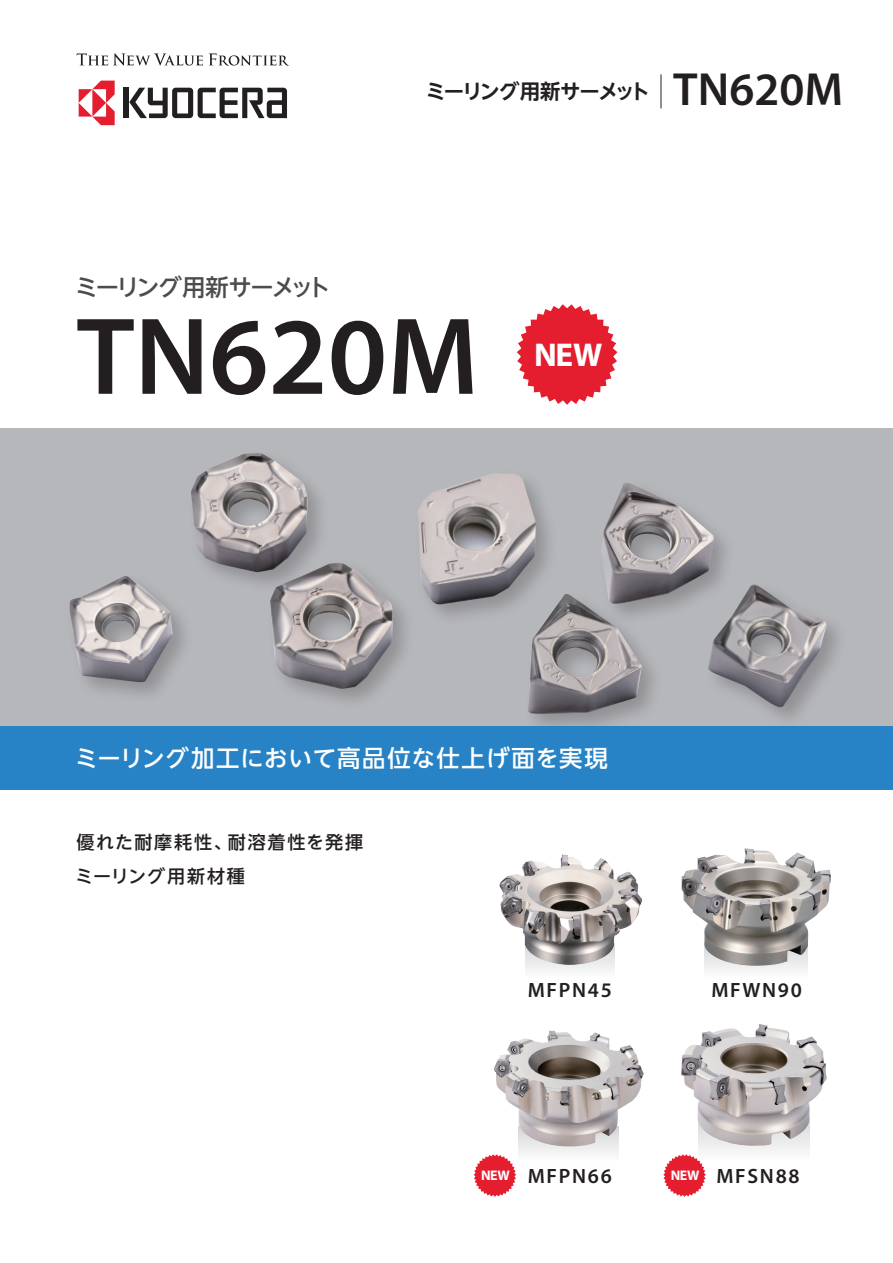
<style>
.page{position:relative;width:893px;height:1263px;background:#fff}
.page>*{position:absolute;margin:0;border:0;box-sizing:border-box;transform-origin:0 0}
.t1{font:600 110.55px "Myriad Pro";color:#231f20}
.t2{font:600 46.65px "Myriad Pro";color:#231f20}
.t3{font:700 33px "Myriad Pro";color:#fff}
.t4{font:500 23.4px "UD Shin Go NT Pro";letter-spacing:.04em;color:#fff}
.t5{font:500 23.4px "UD Shin Go NT Pro";letter-spacing:-.1em;color:#4b4c4d}
.t6{font:600 20.7px "Myriad Pro";letter-spacing:.08em;color:#231f20}
.t7{font:700 20.4px "UD Shin Go NT Pro De";letter-spacing:-.09em;color:#231f20}
.t8{font:500 18px/34px "UD Shin Go NT Pro";letter-spacing:.1em;color:#231f20}
.s1{font-weight:700;font-size:13.95px;color:#fff}
</style>
<div class="page">
<svg style="left:77px;top:53px;width:126px;height:13px"></svg>
<svg style="left:209px;top:53px;width:80px;height:13px"></svg>
<div style="left:124px;top:88px;width:5px;height:30px;background:#231f20"></div>
<svg style="left:129px;top:88px;width:158px;height:30px"></svg>
<svg style="left:79px;top:81px;width:36px;height:44px"></svg>
<hr style="left:661px;top:74px;width:1px;height:34px;background:#231f20">
<div style="left:0;top:428px;width:893px;height:298px;background:#b6b7bb"></div>
<div style="left:64px;top:448px;width:785px;height:278px;background:#231f20;opacity:.25"></div>
<img style="left:68px;top:453px;width:760px;height:262px">
<div style="left:0;top:726px;width:893px;height:63px;background:#2783c5"></div>
<div style="left:704px;top:943px;width:104px;height:34px;background:#f5f5f6"></div>
<div style="left:698px;top:1117px;width:111px;height:44px;background:#f6f6f7"></div>
<div style="left:518px;top:1127px;width:100px;height:34px;background:#f4f5f5"></div>
<img style="left:682px;top:848px;width:149px;height:118px">
<img style="left:499px;top:854px;width:144px;height:116px">
<svg style="left:517px;top:304px;width:101px;height:101px"></svg>
<img style="left:494px;top:1031px;width:150px;height:116px">
<img style="left:681px;top:1024px;width:146px;height:123px">
<svg style="left:473px;top:1154px;width:43px;height:43px"></svg>
<svg style="left:663px;top:1154px;width:43px;height:43px"></svg>
<p class="t7" style="left:426px;top:74px;width:226px">ミーリング用新サーメット</p>
<h2 class="t2" style="left:673px;top:60px;width:171px">TN620M</h2>
<p class="t5" style="left:75px;top:268px;width:257px">ミーリング用新サーメット</p>
<h1 class="t1" style="left:77px;top:286px;width:403px">TN620M</h1>
<h3 class="t3" style="left:534px;top:333px;width:70px">NEW</h3>
<p class="t4" style="left:75px;top:739px;width:534px">ミーリング加工において高品位な仕上げ面を実現</p>
<p class="t8" style="left:75px;top:825px;width:289px">優れた耐摩耗性、耐溶着性を発揮ミーリング用新材種</p>
<p class="t6" style="left:528px;top:977px;width:86px">MFPN45</p>
<p class="t6" style="left:711px;top:977px;width:92px">MFWN90</p>
<p class="t6" style="left:481px;top:1163px;width:132px"><span class="s1">NEW</span> MFPN66</p>
<p class="t6" style="left:671px;top:1163px;width:130px"><span class="s1">NEW</span> MFSN88</p>
</div>
